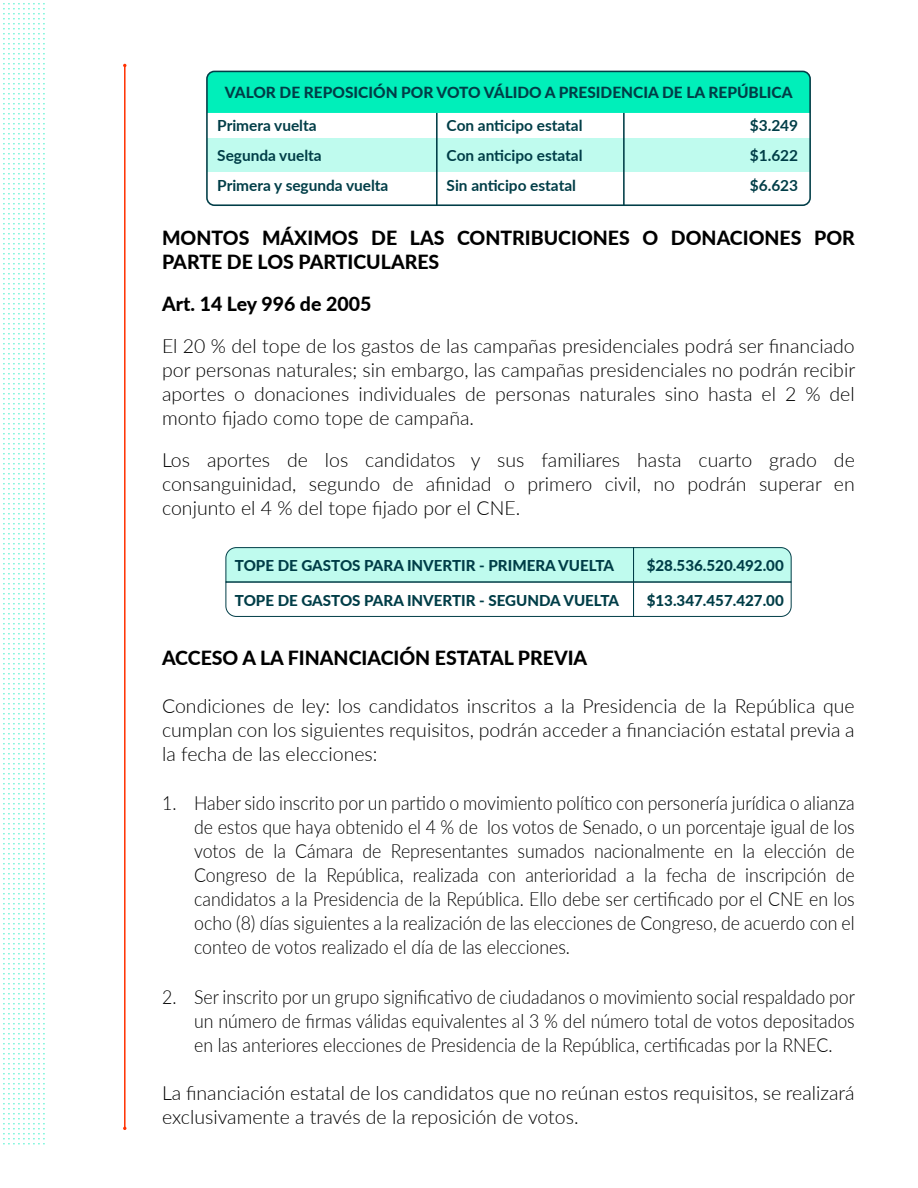
<style>
.page{position:relative;width:918px;height:1188px;background:#fff}
.page>*{position:absolute;margin:0;border:0;box-sizing:border-box;transform-origin:0 0}
.t1{font:300 19.5px/24px "Lato";color:#000;text-align:justify;scale:.91 1}
.t2{font:300 19.5px/24px "Lato";color:#000;text-align:justify}
.t3{font:800 19.5px/24px "Lato";color:#000}
.t4{font:700 15.3px/30px "Lato";color:#003d47;text-align:justify}
.t5{font:800 15.3px "Lato";color:#003d47}
.t6{font:800 15px "Lato";color:#003d47}
</style>
<div class="page">
<svg style="left:3px;top:3px;width:42px;height:1142px"></svg>
<div style="left:209px;top:71px;width:601px;height:42px;background:#00efba"></div>
<div style="left:207px;top:138px;width:603px;height:34px;background:#bffbee"></div>
<hr style="left:623px;top:113px;width:2px;height:92px;background:#003d47">
<div style="left:206px;top:71px;width:605px;height:135px;border:2px solid #003d47;border-radius:7px"></div>
<hr style="left:436px;top:113px;width:2px;height:92px;background:#003d47">
<hr style="left:124px;top:65px;width:2px;height:1063px;background:#ff3000">
<svg style="left:225px;top:547px;width:567px;height:70px"></svg>
<p class="t5" style="left:225px;top:81px;width:569px">VALOR DE REPOSICIÓN POR VOTO VÁLIDO A PRESIDENCIA DE LA REPÚBLICA</p>
<p class="t4" style="left:217px;top:109px;width:173px;text-align:left">Primera vuelta<br>Segunda vuelta<br>Primera y segunda vuelta</p>
<p class="t4" style="left:447px;top:109px;width:137px">Con anticipo estatal Con anticipo estatal Sin anticipo estatal</p>
<p class="t4" style="left:750px;top:109px;width:50px">$3.249 $1.622 $6.623</p>
<p class="t3" style="left:162px;top:225px;width:694px">MONTOS MÁXIMOS DE LAS CONTRIBUCIONES O DONACIONES POR<br>PARTE DE LOS PARTICULARES</p>
<p class="t3" style="left:162px;top:291px;width:211px">Art. 14 Ley 996 de 2005</p>
<p class="t2" style="left:162px;top:333px;width:695px">El 20 % del tope de los gastos de las campañas presidenciales podrá ser financiado por personas naturales; sin embargo, las campañas presidenciales no podrán recibir aportes o donaciones individuales de personas naturales sino hasta el 2 % del monto fijado como tope de campaña.</p>
<p class="t2" style="left:162px;top:447px;width:694px">Los aportes de los candidatos y sus familiares hasta cuarto grado de consanguinidad, segundo de afinidad o primero civil, no podrán superar en conjunto el 4 % del tope fijado por el CNE.</p>
<p class="t6" style="left:235px;top:554px;width:381px">TOPE DE GASTOS PARA INVERTIR - PRIMERA VUELTA</p>
<p class="t6" style="left:235px;top:589px;width:386px">TOPE DE GASTOS PARA INVERTIR - SEGUNDA VUELTA</p>
<p class="t6" style="left:647px;top:554px;width:139px">$28.536.520.492.00</p>
<p class="t6" style="left:647px;top:589px;width:139px">$13.347.457.427.00</p>
<p class="t3" style="left:162px;top:645px;width:427px">ACCESO A LA FINANCIACIÓN ESTATAL PREVIA</p>
<p class="t2" style="left:162px;top:693px;width:694px">Condiciones de ley: los candidatos inscritos a la Presidencia de la República que cumplan con los siguientes requisitos, podrán acceder a financiación estatal previa a la fecha de las elecciones:</p>
<p class="t1" style="left:194px;top:790px;width:728px;text-indent:-32px">1. Haber sido inscrito por un partido o movimiento político con personería jurídica o alianza de estos que haya obtenido el 4 % de los votos de Senado, o un porcentaje igual de los votos de la Cámara de Representantes sumados nacionalmente en la elección de Congreso de la República, realizada con anterioridad a la fecha de inscripción de candidatos a la Presidencia de la República. Ello debe ser certificado por el CNE en los ocho (8) días siguientes a la realización de las elecciones de Congreso, de acuerdo con el conteo de votos realizado el día de las elecciones.</p>
<p class="t1" style="left:194px;top:984px;width:728px;text-indent:-32px">2. Ser inscrito por un grupo significativo de ciudadanos o movimiento social respaldado por un número de firmas válidas equivalentes al 3 % del número total de votos depositados en las anteriores elecciones de Presidencia de la República, certificadas por la RNEC.</p>
<p class="t2" style="left:162px;top:1080px;width:694px">La financiación estatal de los candidatos que no reúnan estos requisitos, se realizará exclusivamente a través de la reposición de votos.</p>
</div>
